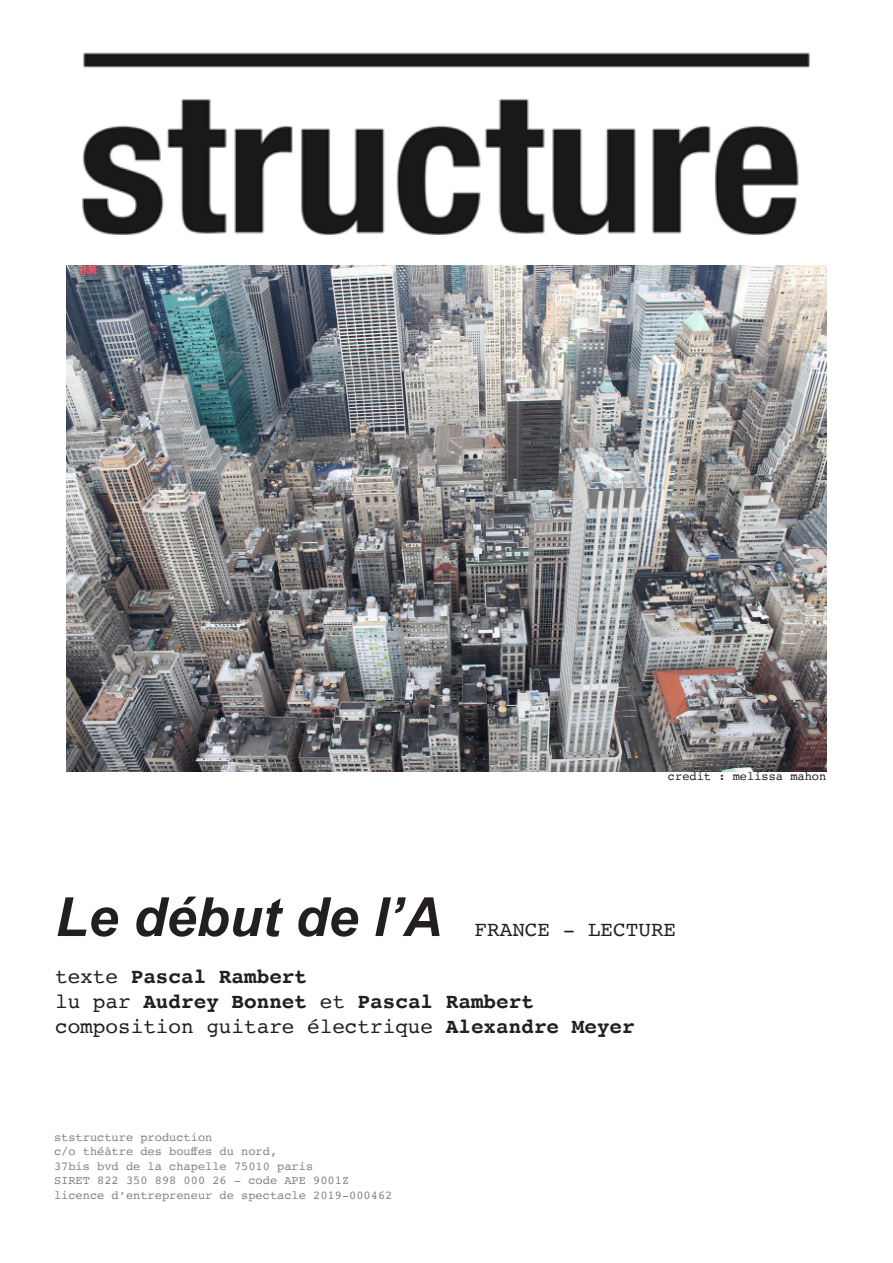
<style>
.page{position:relative;width:893px;height:1263px;background:#fff}
.page>*{position:absolute;margin:0;border:0;box-sizing:border-box;transform-origin:0 0}
.t1{font:italic 700 54px "Arial";color:#231f20}
.t2{font:21px "Courier";color:#231f20}
.t3{font:700 21px "Courier";color:#231f20}
.t4{font:12px "Courier";color:#808285}
.t5{font:12px "Courier";color:#231f20}
.s1{font-weight:400}
.s2{font-weight:700}
</style>
<div class="page">
<img style="left:82px;top:52px;width:728px;height:183px">
<img style="left:67px;top:265px;width:759px;height:506px">
<p class="t5" style="left:668px;top:767px;width:160px">credit : melissa mahon</p>
<p class="t1" style="left:55px;top:882px;width:389px">Le début de l’A</p>
<p class="t2" style="left:475px;top:913px;width:203px">FRANCE - LECTURE</p>
<p class="t3" style="left:55px;top:959px;width:254px"><span class="s1">texte</span> Pascal Rambert</p>
<p class="t3" style="left:55px;top:984px;width:480px"><span class="s1">lu par</span> Audrey Bonnet <span class="s1">et</span> Pascal Rambert</p>
<p class="t2" style="left:55px;top:1010px;width:581px">composition guitare électrique <span class="s2">Alexandre Meyer</span></p>
<p class="t4" style="left:54px;top:1128px;width:160px">ststructure production</p>
<p class="t4" style="left:54px;top:1142px;width:225px">c/o théâtre des bouffes du nord,</p>
<p class="t4" style="left:54px;top:1157px;width:261px">37bis bvd de la chapelle 75010 paris</p>
<p class="t4" style="left:54px;top:1171px;width:297px">SIRET 822 350 898 000 26 - code APE 9001Z</p>
<p class="t4" style="left:54px;top:1185px;width:340px">licence d’entrepreneur de spectacle 2019-000462</p>
</div>
